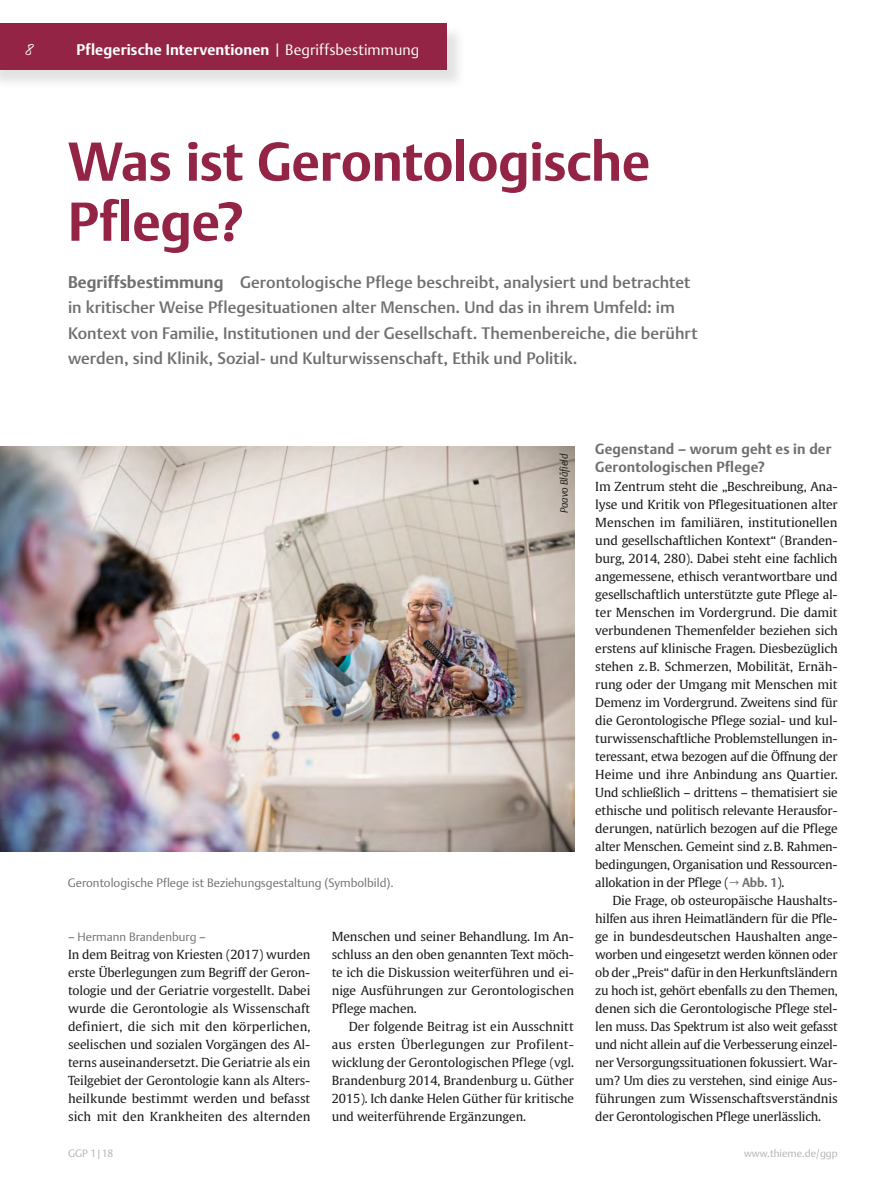
<style>
.page{position:relative;width:893px;height:1191px;background:#fff}
.page>*{position:absolute;margin:0;border:0;box-sizing:border-box;transform-origin:0 0}
.t1{font:700 54px/60px "Thieme Argo 2011";letter-spacing:-.005em;color:#942446}
.t2{font:500 16.5px/25.5px "Thieme Argo 2011";color:#6f6f6e}
.t3{font:16.5px "Thieme Script";color:#fff}
.t4{font:700 15px "Thieme Argo 2011";letter-spacing:.005em;color:#fff}
.t5{font:700 14.25px/18px "Thieme Argo 2011";letter-spacing:.01em;color:#6f6f6e}
.t6{font:12.45px/18px "Thieme Gulliver 2011";letter-spacing:-.01em;color:#1a1a18;text-align:justify}
.t7{font:300 12px "Thieme Argo 2011";color:#6f6f6e}
.t8{font:300 10.5px "Thieme Argo 2011";color:#b1b2b2}
.t9{font:italic 300 10.5px "Thieme Argo 2011";color:#1a1a18}
.s1{font-weight:300}
.s2{font-weight:700}
.s3{font-family:"Thieme Argo 2011";font-weight:700;color:#6f6f6e}
</style>
<div class="page">
<img style="left:0;top:25px;width:458px;height:57px">
<div style="left:0;top:23px;width:446px;height:47px;background:#942446"></div>
<img style="left:0;top:447px;width:574px;height:404px">
<h2 class="t3" style="left:26px;top:40px;width:9px">8</h2>
<p class="t4" style="left:77px;top:40px;width:344px">Pflegerische Interventionen <span class="s1">| Begriffsbestimmung</span></p>
<h1 class="t1" style="left:68px;top:131px;width:584px">Was ist Gerontologische<br>Pflege?</h1>
<p class="t2" style="left:68px;top:269px;width:631px"><span class="s2">Begriffsbestimmung</span> Gerontologische Pflege beschreibt, analysiert und betrachtet in kritischer Weise Pflegesituationen alter Menschen. Und das in ihrem Umfeld: im Kontext von Familie, Institutionen und der Gesellschaft. Themenbereiche, die berührt werden, sind Klinik, Sozial- und Kulturwissenschaft, Ethik und Politik.</p>
<p class="t9" style="left:557px;top:513px;width:61px;rotate:-90deg">Paavo Blåfield</p>
<p class="t5" style="left:595px;top:440px;width:238px">Gegenstand – worum geht es in der<br>Gerontologischen Pflege?</p>
<p class="t6" style="left:595px;top:477px;width:244px">Im Zentrum steht die „Beschreibung, Ana&shy;lyse und Kritik von Pflegesituationen alter Menschen im familiären, institutionellen und gesellschaftlichen Kontext“ (Branden&shy;burg, 2014, 280). Dabei steht eine fachlich angemessene, ethisch verantwortbare und gesellschaftlich unterstützte gute Pflege al&shy;ter Menschen im Vordergrund. Die damit verbundenen Themenfelder beziehen sich erstens auf klinische Fragen. Diesbezüglich stehen z. B. Schmerzen, Mobilität, Ernäh&shy;rung oder der Umgang mit Menschen mit Demenz im Vordergrund. Zweitens sind für die Gerontologische Pflege sozial- und kul&shy;turwissenschaftliche Problemstellungen in&shy;teressant, etwa bezogen auf die Öffnung der Heime und ihre Anbindung ans Quartier.<br>Und schließlich – drittens – thematisiert sie ethische und politisch relevante Herausfor&shy;derungen, natürlich bezogen auf die Pflege alter Menschen. Gemeint sind z. B. Rahmen&shy;bedingungen, Organisation und Ressourcen&shy;allokation in der Pflege (<span class="s3">→ Abb. 1</span>).</p>
<p class="t6" style="left:595px;top:891px;width:244px;text-indent:17px">Die Frage, ob osteuropäische Haushalts&shy;hilfen aus ihren Heimatländern für die Pfle&shy;ge in bundesdeutschen Haushalten ange&shy;worben und eingesetzt werden können oder ob der „Preis“ dafür in den Herkunftsländern zu hoch ist, gehört ebenfalls zu den Themen, denen sich die Gerontologische Pflege stel&shy;len muss. Das Spektrum ist also weit gefasst und nicht allein auf die Verbesserung einzel&shy;ner Versorgungssituationen fokussiert. War&shy;um? Um dies zu verstehen, sind einige Aus&shy;führungen zum Wissenschaftsverständnis der Gerontologischen Pflege unerlässlich.</p>
<p class="t7" style="left:68px;top:875px;width:328px">Gerontologische Pflege ist Beziehungsgestaltung (Symbolbild).</p>
<p class="t6" style="left:332px;top:927px;width:244px">Menschen und seiner Behandlung. Im An&shy;schluss an den oben genannten Text möch&shy;te ich die Diskussion weiterführen und ei&shy;nige Ausführungen zur Gerontologischen Pflege machen.</p>
<p class="t6" style="left:332px;top:1017px;width:244px;text-indent:17px">Der folgende Beitrag ist ein Ausschnitt aus ersten Überlegungen zur Profilent&shy;wicklung der Gerontologischen Pflege (vgl.<br>Brandenburg 2014, Brandenburg u. Güther 2015). Ich danke Helen Güther für kritische und weiterführende Ergänzungen.</p>
<p class="t7" style="left:68px;top:929px;width:139px">– Hermann Brandenburg –</p>
<p class="t6" style="left:68px;top:945px;width:244px">In dem Beitrag von Kriesten (2017) wurden erste Überlegungen zum Begriff der Geron&shy;tologie und der Geriatrie vorgestellt. Dabei wurde die Gerontologie als Wissenschaft definiert, die sich mit den körperlichen, seelischen und sozialen Vorgängen des Al&shy;terns auseinandersetzt. Die Geriatrie als ein Teilgebiet der Gerontologie kann als Alters&shy;heilkunde bestimmt werden und befasst sich mit den Krankheiten des alternden</p>
<p class="t8" style="left:68px;top:1146px;width:47px">GGP 1 | 18</p>
<p class="t8" style="left:744px;top:1146px;width:95px">www.thieme.de/ggp</p>
</div>
